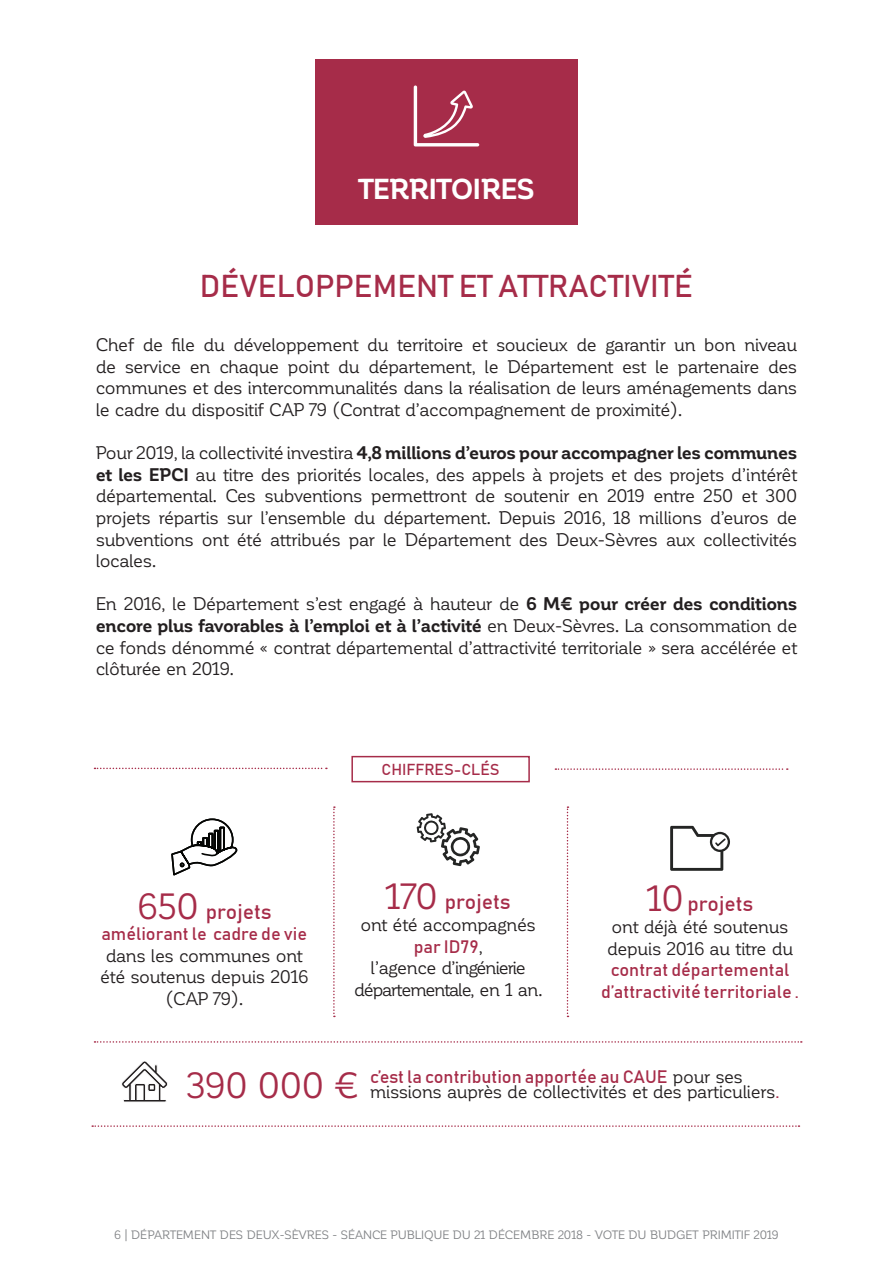
<style>
.page{position:relative;width:893px;height:1263px;background:#fff}
.page>*{position:absolute;margin:0;border:0;box-sizing:border-box;transform-origin:0 0}
.t1{font:36px "Corporative";letter-spacing:-.01em;color:#a62c49}
.t2{font:31.5px "Bahnschrift";color:#a62c49}
.t3{font:700 28.5px "Corporative";letter-spacing:-.01em;color:#fff}
.t4{font:21px "Bahnschrift";color:#a62c49}
.t5{font:18px/21.6px "Corporative";letter-spacing:-.02em;color:#231f20;text-align:justify}
.t6{font:18px/21.6px "Bahnschrift";color:#a62c49;text-align:center}
.t7{font:15.9px "Bahnschrift";color:#a62c49}
.t8{font:12px "Corporative";color:#808285}
.s1{font-weight:700}
.s2{font-family:"Corporative";font-size:36px}
.s3{font-family:"Corporative";color:#231f20}
.s4{font-family:"Bahnschrift";color:#a62c49}
</style>
<div class="page">
<svg style="left:670px;top:826px;width:60px;height:45px"></svg>
<svg style="left:94px;top:768px;width:233px;height:1px"></svg>
<svg style="left:94px;top:1041px;width:708px;height:2px"></svg>
<svg style="left:417px;top:813px;width:63px;height:53px"></svg>
<svg style="left:333px;top:806px;width:2px;height:211px"></svg>
<svg style="left:567px;top:806px;width:1px;height:211px"></svg>
<div style="left:351px;top:756px;width:179px;height:26px;border:2px solid #a62c49"></div>
<svg style="left:92px;top:1125px;width:707px;height:2px"></svg>
<svg style="left:171px;top:818px;width:67px;height:58px"></svg>
<svg style="left:555px;top:768px;width:233px;height:2px"></svg>
<div style="left:315px;top:60px;width:263px;height:165px;background:#a62c49"></div>
<svg style="left:414px;top:85px;width:65px;height:61px"></svg>
<svg style="left:121px;top:1061px;width:47px;height:41px"></svg>
<h3 class="t3" style="left:358px;top:173px;width:175px">Territo ires</h3>
<h2 class="t2" style="left:200px;top:266px;width:494px">Développement et attractivité</h2>
<p class="t5" style="left:96px;top:334px;width:703px">Chef de file du développement du territoire et soucieux de garantir un bon niveau de service en chaque point du département, le Département est le partenaire des communes et des intercommunalités dans la réalisation de leurs aménagements dans le cadre du dispositif CAP</p>
<p class="t5" style="left:309px;top:399px;width:374px">79 (Contrat d’accompagnement de proximité).</p>
<p class="t5" style="left:96px;top:442px;width:703px">Pour 2019, la collectivité investira <span class="s1">4,8 millions d’euros pour accompagner les communes et les EPCI</span> au titre des priorités locales, des appels à projets et des projets d’intérêt départemental. Ces subventions permettront de soutenir en 2019 entre 250 et 300 projets répartis sur l’ensemble du département. Depuis 2016, 18 millions d’euros de subventions ont été attribués par le Département des Deux-Sèvres aux collectivités locales.</p>
<p class="t5" style="left:96px;top:593px;width:703px">En 2016, le Département s’est engagé à hauteur de <span class="s1">6 M€ pour créer des conditions encore plus favorables à l’emploi et à l’activité</span> en Deux-Sèvres. La consommation de ce fonds dénommé « contrat départemental d’attractivité territoriale » sera accélérée et clôturée en 2019.</p>
<p class="t4" style="left:137px;top:898px;width:135px"><span class="s2">650</span> projets</p>
<p class="t6" style="left:101px;top:922px;width:207px">améliorant le cadre de vie</p>
<p class="t5" style="left:106px;top:945px;width:199px">dans les communes ont</p>
<p class="t5" style="left:100px;top:966px;width:210px">été soutenus depuis 2016</p>
<p class="t5" style="left:165px;top:988px;width:21px">(CAP</p>
<p class="t5" style="left:213px;top:988px;width:31px">79).</p>
<p class="t7" style="left:382px;top:760px;width:120px">Chiffres-clés</p>
<p class="t4" style="left:386px;top:889px;width:126px"><span class="s2">170</span> projets</p>
<p class="t5" style="left:360px;top:914px;width:177px">ont été accompagnés</p>
<p class="t6" style="left:414px;top:935px;width:71px">par I D79<span class="s3">,</span></p>
<p class="t5" style="left:354px;top:957px;width:190px;text-align:center">l’agence d’ingénierie départementale, en 1 an.</p>
<p class="t4" style="left:647px;top:891px;width:107px"><span class="s2">10</span> projets</p>
<p class="t5" style="left:607px;top:916px;width:188px">ont déjà été soutenus depuis 2016 au titre du</p>
<p class="t6" style="left:601px;top:958px;width:199px">contrat départemental d’attractivité territoriale .</p>
<h1 class="t1" style="left:186px;top:1066px;width:175px">390 000 €</h1>
<p class="t6" style="left:370px;top:1065px;width:374px">c’est la contribution apportée au CAUE <span class="s3">pour ses</span></p>
<p class="t5" style="left:370px;top:1081px;width:411px">missions auprès de collectivités et des particuliers<span class="s4">.</span></p>
<p class="t8" style="left:114px;top:1228px;width:666px">6 | Département d es Deux-Sèvres - Séance publique du 21 d écembre 2018 - Vote du Budget primitif 2019</p>
</div>
